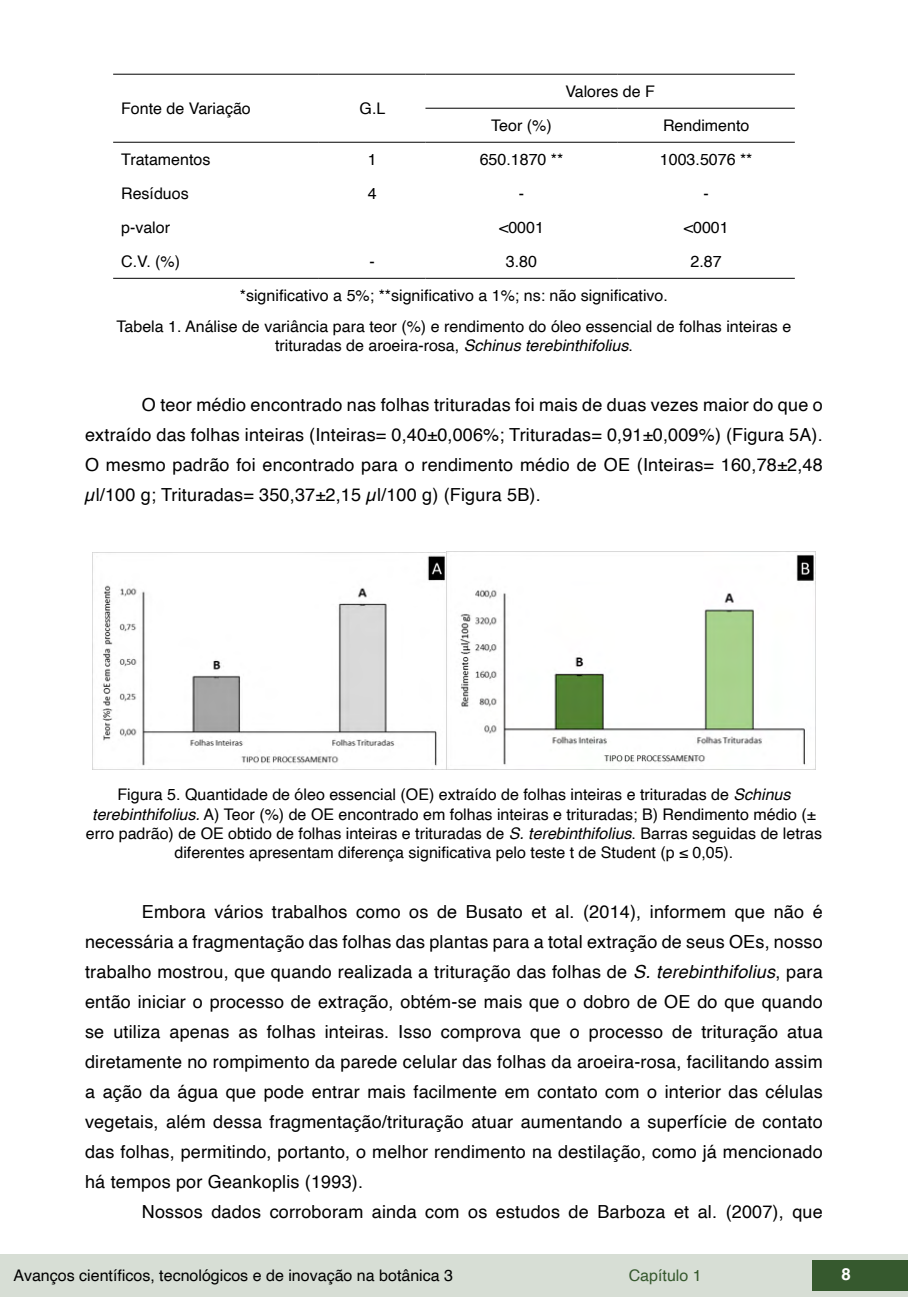
<style>
.page{position:relative;width:908px;height:1304px;background:#fff}
.page>*{position:absolute;margin:0;border:0;box-sizing:border-box;transform-origin:0 0}
.t1{font:18px/30px "Helvetica";letter-spacing:.01em;color:#000;text-align:justify}
.t2{font:700 16.8px "Helvetica";color:#fff}
.t3{font:16px/19.2px "Helvetica";color:#000;text-align:center}
.t4{font:16px "Helvetica";color:#36592e}
.s1{font-style:italic}
</style>
<div class="page">
<div style="left:0;top:1254px;width:906px;height:43px;background:#d7ded5"></div>
<div style="left:812px;top:1261px;width:95px;height:30px;background:#36592e"></div>
<hr style="left:113px;top:278px;width:206px;height:1px;background:#000">
<hr style="left:319px;top:278px;width:106px;height:1px;background:#000">
<hr style="left:425px;top:278px;width:192px;height:1px;background:#000">
<hr style="left:617px;top:278px;width:177px;height:1px;background:#000">
<hr style="left:113px;top:74px;width:206px;height:1px;background:#000">
<hr style="left:319px;top:74px;width:106px;height:1px;background:#000">
<hr style="left:113px;top:142px;width:206px;height:1px;background:#000">
<hr style="left:319px;top:142px;width:106px;height:1px;background:#000">
<hr style="left:425px;top:74px;width:192px;height:1px;background:#000">
<hr style="left:617px;top:74px;width:177px;height:1px;background:#000">
<hr style="left:425px;top:108px;width:192px;height:1px;background:#000">
<hr style="left:617px;top:108px;width:177px;height:1px;background:#000">
<hr style="left:425px;top:142px;width:192px;height:1px;background:#000">
<hr style="left:617px;top:142px;width:177px;height:1px;background:#000">
<img style="left:92px;top:551px;width:723px;height:219px">
<p class="t3" style="left:121px;top:99px;width:131px">Fonte de Variação</p>
<p class="t3" style="left:359px;top:99px;width:27px">G.L</p>
<p class="t3" style="left:565px;top:82px;width:91px">Valores de F</p>
<p class="t3" style="left:491px;top:116px;width:62px">Teor (%)</p>
<p class="t3" style="left:662px;top:116px;width:88px">Rendimento</p>
<p class="t3" style="left:121px;top:151px;width:91px">Tratamentos</p>
<p class="t3" style="left:367px;top:151px;width:10px">1</p>
<p class="t3" style="left:479px;top:151px;width:85px">650.1870 **</p>
<p class="t3" style="left:659px;top:151px;width:94px">1003.5076 **</p>
<p class="t3" style="left:121px;top:185px;width:69px">Resíduos</p>
<p class="t3" style="left:367px;top:185px;width:10px">4</p>
<p class="t3" style="left:518px;top:185px;width:7px">-</p>
<p class="t3" style="left:703px;top:185px;width:7px">-</p>
<p class="t3" style="left:121px;top:219px;width:50px">p-valor</p>
<p class="t3" style="left:499px;top:219px;width:46px">&lt;0001</p>
<p class="t3" style="left:683px;top:219px;width:46px">&lt;0001</p>
<p class="t3" style="left:121px;top:253px;width:60px">C.V. (%)</p>
<p class="t3" style="left:369px;top:253px;width:7px">-</p>
<p class="t3" style="left:505px;top:253px;width:33px">3.80</p>
<p class="t3" style="left:690px;top:253px;width:33px">2.87</p>
<p class="t3" style="left:116px;top:281px;width:676px;line-height:30.6px">*significativo a 5%; **significativo a 1%; ns: não significativo.<br>Tabela 1. Análise de variância para teor (%) e rendimento do óleo essencial de folhas inteiras e</p>
<p class="t3" style="left:275px;top:336px;width:359px">trituradas de aroeira-rosa, <span class="s1">Schinus terebinthifolius</span>.</p>
<p class="t1" style="left:85px;top:390px;width:739px;text-indent:57px">O teor médio encontrado nas folhas trituradas foi mais de duas vezes maior do que o extraído das folhas inteiras (Inteiras= 0,40±0,006%; Trituradas= 0,91±0,009%) (Figura 5A).<br>O mesmo padrão foi encontrado para o rendimento médio de OE (Inteiras= 160,78±2,48 µl/100 g; Trituradas= 350,37±2,15 µl/100 g) (Figura 5B).</p>
<p class="t3" style="left:86px;top:786px;width:737px">Figura 5. Quantidade de óleo essencial (OE) extraído de folhas inteiras e trituradas de <span class="s1">Schinus terebinthifolius.</span> A) Teor (%) de OE encontrado em folhas inteiras e trituradas; B) Rendimento médio (± erro padrão) de OE obtido de folhas inteiras e trituradas de <span class="s1">S. terebinthifolius</span>. Barras seguidas de letras diferentes apresentam diferença significativa pelo teste t de Student (p ≤ 0,05).</p>
<p class="t1" style="left:85px;top:897px;width:738px;text-indent:57px">Embora vários trabalhos como os de Busato et al. (2014), informem que não é necessária a fragmentação das folhas das plantas para a total extração de seus OEs, nosso trabalho mostrou, que quando realizada a trituração das folhas de <span class="s1">S. terebinthifolius</span>, para então iniciar o processo de extração, obtém-se mais que o dobro de OE do que quando se utiliza apenas as folhas inteiras. Isso comprova que o processo de trituração atua diretamente no rompimento da parede celular das folhas da aroeira-rosa, facilitando assim a ação da água que pode entrar mais facilmente em contato com o interior das células vegetais, além dessa fragmentação/trituração atuar aumentando a superfície de contato das folhas, permitindo, portanto, o melhor rendimento na destilação, como já mencionado há tempos por Geankoplis (1993).</p>
<p class="t1" style="left:142px;top:1197px;width:682px">Nossos dados corroboram ainda com os estudos de Barboza et al. (2007), que</p>
<p class="t3" style="left:14px;top:1266px;width:441px">Avanços científicos, tecnológicos e de inovação na botânica 3</p>
<p class="t4" style="left:628px;top:1263px;width:74px">Capítulo 1</p>
<p class="t2" style="left:841px;top:1264px;width:11px">8</p>
</div>
